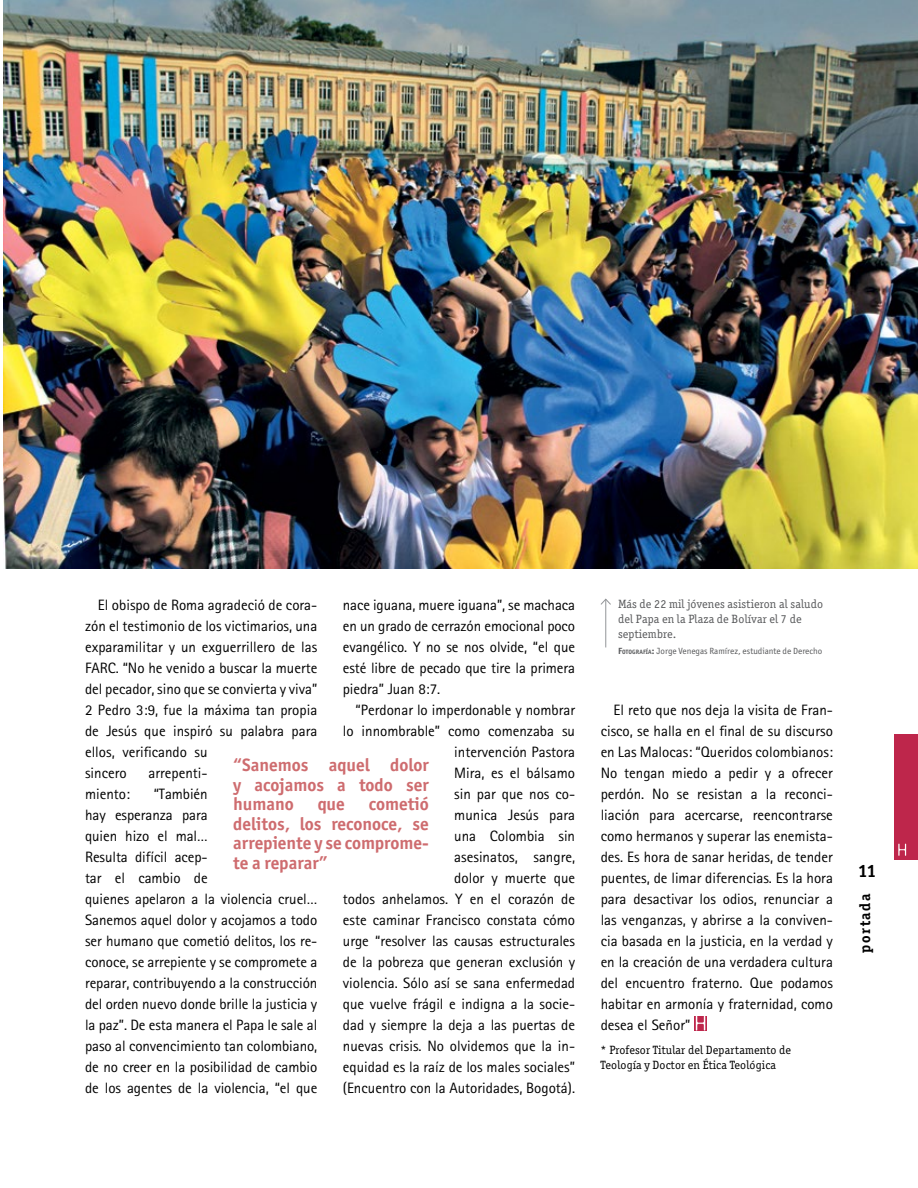
<style>
.page{position:relative;width:918px;height:1188px;background:#fff}
.page>*{position:absolute;margin:0;border:0;box-sizing:border-box;transform-origin:0 0}
.t1{font:700 18px/19.5px "Officina Sans ITC";color:#ce6c6f;text-align:justify}
.t2{font:700 18px "Officina Sans ITC";color:#000}
.t3{font:15px/21px "AT Rotis Sans Serif";color:#000}
.t4{font:700 15px "Officina Ser ITC";letter-spacing:.1em;color:#000}
.t5{font:12px/15px "Officina Ser ITC";letter-spacing:.01em;color:#58595b}
.t6{font:12px/15px "Officina Ser ITC";letter-spacing:.01em;color:#000}
.t7{font:9px "Officina Sans ITC";color:#58595b}
.s1{font-weight:700}
.s2{font-weight:700;font-size:6.3px}
</style>
<div class="page">
<div style="left:894px;top:734px;width:24px;height:126px;background:#be264b"></div>
<svg style="left:898px;top:844px;width:8px;height:12px"></svg>
<svg style="left:694px;top:1016px;width:13px;height:14px"></svg>
<svg style="left:696px;top:1016px;width:9px;height:14px"></svg>
<img style="left:3px;top:0;width:915px;height:568px">
<hr style="left:605px;top:599px;width:1px;height:48px;background:#939598">
<svg style="left:600px;top:598px;width:11px;height:7px"></svg>
<p class="t5" style="left:618px;top:596px;width:207px">Más de 22 mil jóvenes asistieron al saludo del Papa en la Plaza de Bolívar el 7 de septiembre.</p>
<p class="t7" style="left:618px;top:646px;width:206px"><span class="s1">F</span><span class="s2">OTOGRAFÍA</span><span class="s1">:</span> Jorge Venegas Ramírez, estudiante de Derecho</p>
<p class="t3" style="left:85px;top:594px;width:234px;text-indent:13px">El obispo de Roma agradeció de cora&shy;zón el testimonio de los victimarios, una exparamilitar y un exguerrillero de las<br>FARC. “No he venido a buscar la muerte del pecador, sino que se convierta y viva”<br>2 Pedro 3:9, fue la máxima tan propia de Jesús que inspiró su palabra para ellos, verificando su<br>sincero</p>
<p class="t3" style="left:343px;top:594px;width:234px;text-align:justify">nace iguana, muere iguana”, se machaca en un grado de cerrazón emocional poco evangélico. Y no se nos olvide, “el que esté libre de pecado que tire la primera piedra” Juan 8:7.</p>
<p class="t3" style="left:343px;top:699px;width:234px;text-align:right">“Perdonar lo imperdonable y nombrar lo innombrable” como comenzaba su intervención Pastora<br>Mira, es el bálsamo<br>sin par que nos co-<br>munica Jesús para<br>una Colombia sin<br>asesinatos, sangre,<br>dolor y muerte que<br>todos anhelamos. Y en el corazón de este caminar Francisco constata cómo urge “resolver las causas estructurales de la pobreza que generan exclusión y violencia. Sólo así se sana enfermedad que vuelve frágil e indigna a la socie&shy;dad y siempre la deja a las puertas de nuevas crisis. No olvidemos que la in&shy;equidad es la raíz de los males sociales” (Encuentro con la Autoridades, Bogotá).</p>
<p class="t3" style="left:601px;top:700px;width:234px;text-align:justify;text-indent:13px">El reto que nos deja la visita de Fran&shy;cisco, se halla en el final de su discurso en Las Malocas: “Queridos colombianos:<br>No tengan miedo a pedir y a ofrecer perdón. No se resistan a la reconci&shy;liación para acercarse, reencontrarse como hermanos y superar las enemista&shy;des. Es hora de sanar heridas, de tender puentes, de limar diferencias. Es la hora para desactivar los odios, renunciar a las venganzas, y abrirse a la conviven&shy;cia basada en la justicia, en la verdad y en la creación de una verdadera cultura del encuentro fraterno. Que podamos habitar en armonía y fraternidad, como desea el Señor”</p>
<p class="t1" style="left:233px;top:755px;width:197px">“Sanemos aquel dolor y acojamos a todo ser humano</p>
<p class="t3" style="left:149px;top:762px;width:61px">arrepenti-</p>
<p class="t3" style="left:85px;top:783px;width:234px;text-indent:69px">“También<br>hay esperanza para<br>quien hizo el mal…<br>Resulta difícil acep-<br>tar el cambio de<br>quienes apelaron a la violencia cruel…<br>Sanemos aquel dolor y acojamos a todo ser humano que cometió delitos, los re&shy;conoce, se arrepiente y se compromete a reparar, contribuyendo a la construcción del orden nuevo donde brille la justicia y la paz”. De esta manera el Papa le sale al paso al convencimiento tan colombiano, de no creer en la posibilidad de cambio de los agentes de la violencia, “el que</p>
<p class="t3" style="left:85px;top:783px;width:46px">miento:</p>
<p class="t1" style="left:233px;top:794px;width:197px;text-indent:136px">cometió delitos, los reconoce, se arrepiente y se comprome&shy;te a reparar”</p>
<p class="t1" style="left:318px;top:794px;width:29px">que</p>
<p class="t6" style="left:601px;top:1042px;width:192px">* Profesor Titular del Departamento de<br>Teología y Doctor en Ética Teológica</p>
<p class="t2" style="left:858px;top:859px;width:20px">11</p>
<p class="t4" style="left:856px;top:953px;width:61px;rotate:-90deg">portada</p>
</div>
